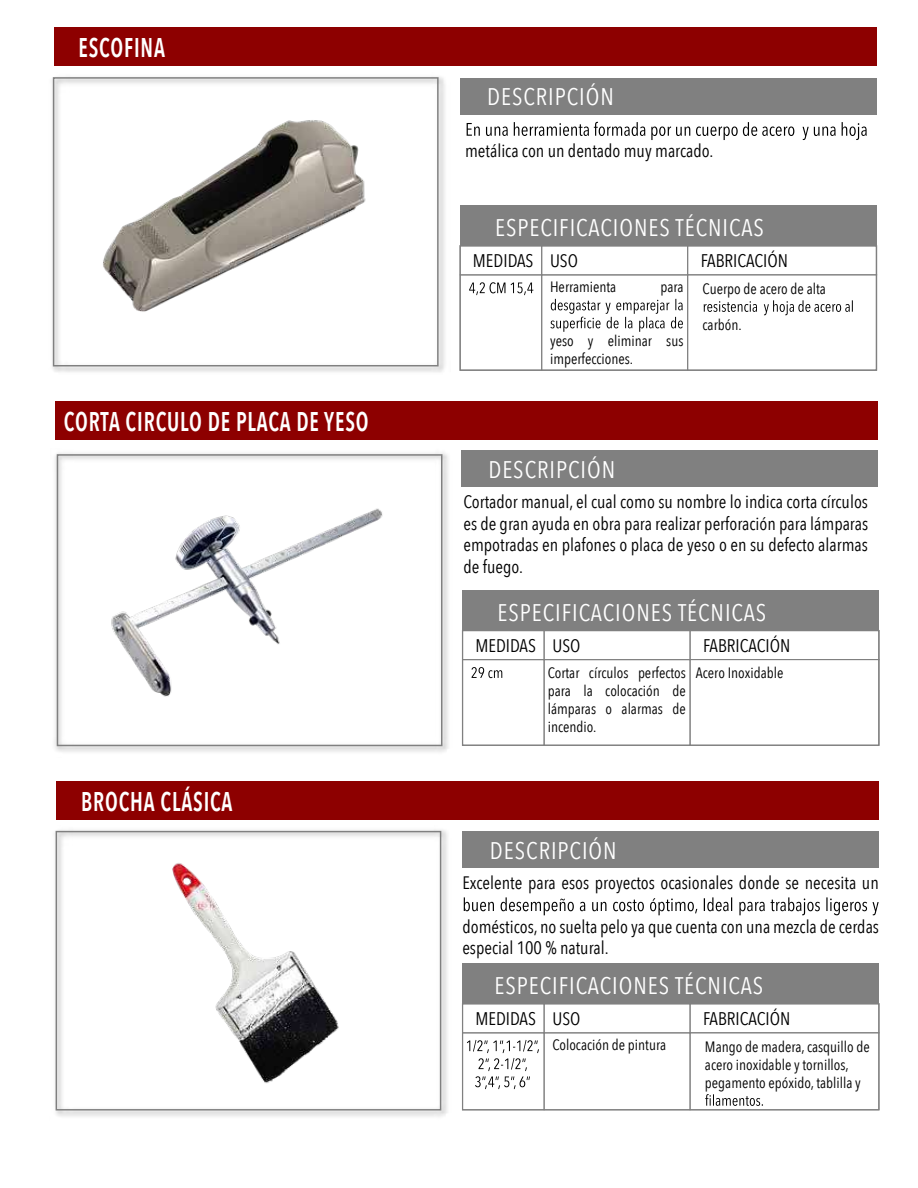
<style>
.page{position:relative;width:918px;height:1188px;background:#fff}
.page>*{position:absolute;margin:0;border:0;box-sizing:border-box;transform-origin:0 0}
.t1{font:600 27px "Avenir Next Condensed";letter-spacing:.04em;color:#fff;scale:.8 1}
.t2{font:24px "Avenir Next Condensed";letter-spacing:.04em;color:#fff}
.t3{font:18.3px "Avenir Next Condensed";color:#000}
.t4{font:18px/21.6px "Avenir Next Condensed";color:#000;text-align:justify}
.t5{font:15px/18px "Avenir Next Condensed";color:#000}
</style>
<div class="page">
<div style="left:54px;top:27px;width:822px;height:39px;background:#8d0000"></div>
<svg style="left:467px;top:122px;width:400px;height:18px"></svg>
<div style="left:460px;top:78px;width:416px;height:37px;background:#808080"></div>
<div style="left:53px;top:77px;width:386px;height:289px;border:1px solid #808080"></div>
<div style="left:460px;top:205px;width:417px;height:41px;background:#808080"></div>
<svg style="left:469px;top:282px;width:64px;height:13px"></svg>
<div style="left:460px;top:275px;width:82px;height:95px;border:1px solid #808080"></div>
<div style="left:460px;top:246px;width:82px;height:29px;border:1px solid #808080"></div>
<div style="left:541px;top:275px;width:147px;height:96px;border:1px solid #808080"></div>
<div style="left:542px;top:246px;width:146px;height:29px;border:1px solid #808080"></div>
<svg style="left:550px;top:299px;width:133px;height:33px"></svg>
<div style="left:687px;top:246px;width:190px;height:29px;border:1px solid #808080"></div>
<svg style="left:704px;top:300px;width:149px;height:15px"></svg>
<div style="left:687px;top:274px;width:190px;height:97px;border:1px solid #808080"></div>
<div style="left:55px;top:401px;width:823px;height:39px;background:#8d0000"></div>
<div style="left:461px;top:450px;width:417px;height:37px;background:#808080"></div>
<img style="left:54px;top:452px;width:394px;height:300px">
<div style="left:463px;top:590px;width:416px;height:41px;background:#808080"></div>
<svg style="left:472px;top:667px;width:30px;height:11px"></svg>
<div style="left:462px;top:659px;width:82px;height:87px;border:1px solid #808080"></div>
<div style="left:462px;top:630px;width:82px;height:30px;border:1px solid #808080"></div>
<div style="left:544px;top:659px;width:146px;height:87px;border:1px solid #808080"></div>
<div style="left:544px;top:630px;width:146px;height:30px;border:1px solid #808080"></div>
<div style="left:690px;top:630px;width:189px;height:30px;border:1px solid #808080"></div>
<div style="left:690px;top:659px;width:189px;height:87px;border:1px solid #808080"></div>
<div style="left:56px;top:781px;width:823px;height:39px;background:#8d0000"></div>
<svg style="left:464px;top:897px;width:415px;height:18px"></svg>
<div style="left:462px;top:832px;width:417px;height:36px;background:#808080"></div>
<div style="left:463px;top:963px;width:416px;height:41px;background:#808080"></div>
<svg style="left:467px;top:1040px;width:72px;height:49px"></svg>
<div style="left:462px;top:1033px;width:82px;height:77px;border:1px solid #808080"></div>
<div style="left:462px;top:1004px;width:82px;height:29px;border:1px solid #808080"></div>
<div style="left:544px;top:1033px;width:146px;height:77px;border:1px solid #808080"></div>
<div style="left:544px;top:1004px;width:146px;height:29px;border:1px solid #808080"></div>
<div style="left:690px;top:1004px;width:189px;height:29px;border:1px solid #808080"></div>
<svg style="left:705px;top:1094px;width:58px;height:12px"></svg>
<div style="left:690px;top:1032px;width:189px;height:78px;border:1px solid #808080"></div>
<img style="left:102px;top:120px;width:264px;height:192px">
<img style="left:78px;top:452px;width:328px;height:300px">
<img style="left:172px;top:841px;width:276px;height:264px">
<h1 class="t1" style="left:78px;top:25px;width:110px">ESCOFINA</h1>
<h1 class="t1" style="left:64px;top:399px;width:383px">CORTA CIRCULO DE PLACA DE YESO</h1>
<h1 class="t1" style="left:81px;top:778px;width:191px">BROCHA CLÁSICA</h1>
<h2 class="t2" style="left:487px;top:76px;width:128px">DESCRIPCIÓN</h2>
<p class="t4" style="left:465px;top:139px;width:250px">metálica con un dentado muy marcado.</p>
<h2 class="t2" style="left:495px;top:207px;width:270px">ESPECIFICACIONES TÉCNICAS</h2>
<p class="t3" style="left:473px;top:245px;width:62px">MEDIDAS</p>
<p class="t3" style="left:701px;top:245px;width:89px">FABRICACIÓN</p>
<p class="t5" style="left:703px;top:279px;width:125px">Cuerpo de acero de alta</p>
<p class="t5" style="left:703px;top:315px;width:41px">carbón.</p>
<p class="t4" style="left:550px;top:249px;width:29px">USO</p>
<p class="t5" style="left:550px;top:277px;width:68px">Herramienta</p>
<p class="t5" style="left:660px;top:277px;width:25px">para</p>
<p class="t5" style="left:550px;top:331px;width:135px">yeso y eliminar sus imperfecciones.</p>
<h2 class="t2" style="left:488px;top:449px;width:128px">DESCRIPCIÓN</h2>
<p class="t4" style="left:463px;top:490px;width:406px">Cortador manual, el cual como su nombre lo indica corta círculos es de gran ayuda en obra para realizar perforación para lámparas empotradas en plafones o placa de yeso o en su defecto alarmas de fuego.</p>
<h2 class="t2" style="left:497px;top:592px;width:270px">ESPECIFICACIONES TÉCNICAS</h2>
<p class="t4" style="left:552px;top:634px;width:29px">USO</p>
<p class="t5" style="left:548px;top:663px;width:140px;text-align:justify">Cortar círculos perfectos para la colocación de lámparas o alarmas de incendio.</p>
<p class="t3" style="left:475px;top:630px;width:62px">MEDIDAS</p>
<p class="t3" style="left:703px;top:630px;width:89px">FABRICACIÓN</p>
<p class="t5" style="left:696px;top:663px;width:89px">Acero Inoxidable</p>
<h2 class="t2" style="left:490px;top:830px;width:128px">DESCRIPCIÓN</h2>
<p class="t4" style="left:462px;top:871px;width:418px">Excelente para esos proyectos ocasionales donde se necesita un</p>
<p class="t4" style="left:462px;top:915px;width:418px">domésticos, no suelta pelo ya que cuenta con una mezcla de cerdas especial 100 % natural.</p>
<h2 class="t2" style="left:494px;top:965px;width:270px">ESPECIFICACIONES TÉCNICAS</h2>
<p class="t3" style="left:475px;top:1003px;width:62px">MEDIDAS</p>
<p class="t3" style="left:703px;top:1003px;width:89px">FABRICACIÓN</p>
<p class="t5" style="left:705px;top:1037px;width:166px">Mango de madera, casquillo de acero inoxidable y tornillos, pegamento epóxido, tablilla y</p>
<p class="t4" style="left:552px;top:1007px;width:29px">USO</p>
<p class="t5" style="left:552px;top:1035px;width:115px">Colocación de pintura</p>
</div>
